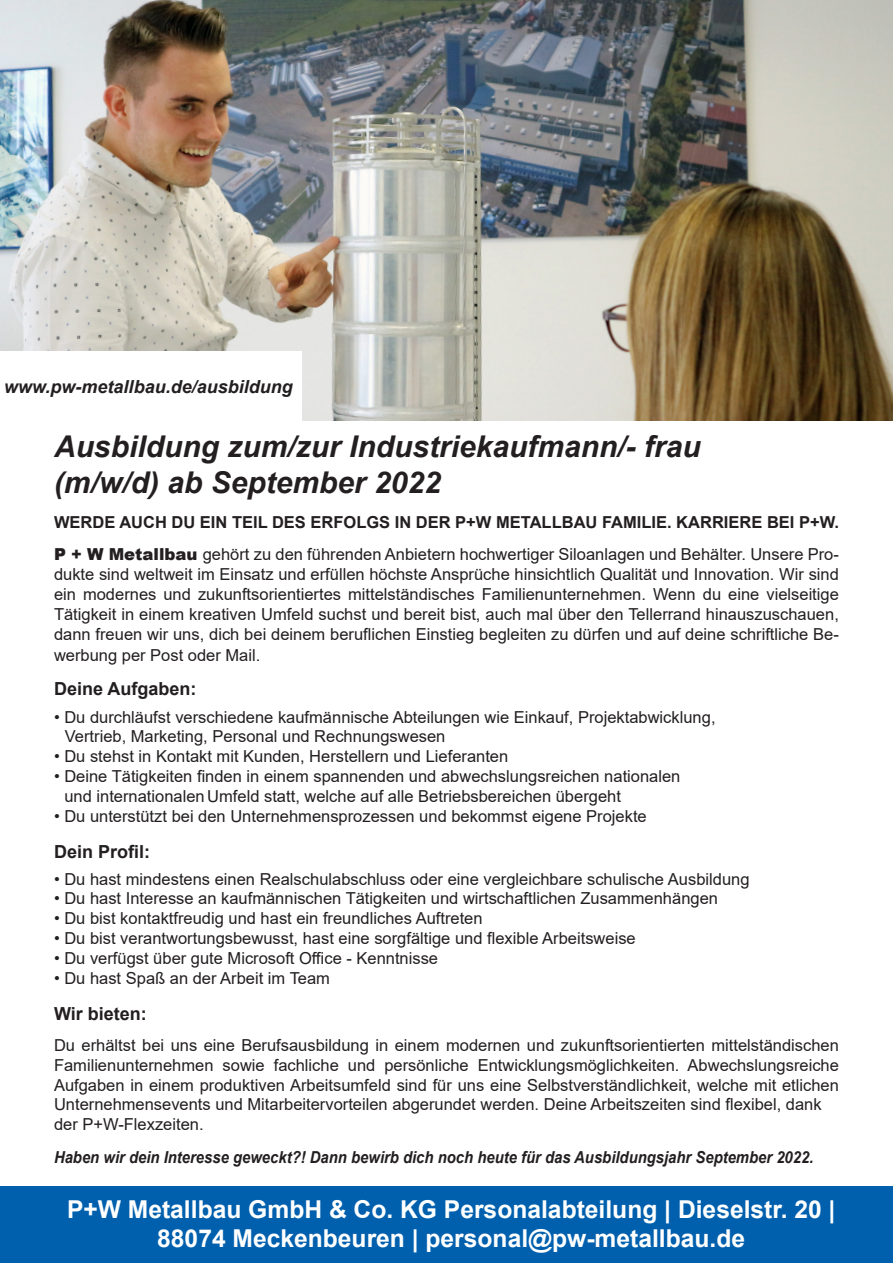
<style>
.page{position:relative;width:893px;height:1263px;background:#fff}
.page>*{position:absolute;margin:0;border:0;box-sizing:border-box;transform-origin:0 0}
.t1{font:italic 700 30px/36px "Arial";color:#231f20}
.t2{font:700 24.6px "Arial";color:#fff}
.t3{font:700 18px "Arial";color:#231f20}
.t4{font:italic 700 18px "Arial";color:#231f20}
.t5{font:16.5px/19.8px "Arial";color:#231f20;text-align:justify}
.t6{font:italic 700 16.5px "Arial";color:#231f20;scale:.9 1}
.t7{font:700 16.5px "Arial";color:#231f20}
.s1{font-weight:900}
</style>
<div class="page">
<img style="left:0;top:0;width:893px;height:421px">
<div style="left:0;top:351px;width:301px;height:71px;background:#fff"></div>
<div style="left:0;top:1187px;width:893px;height:76px;background:#0160ae"></div>
<p class="t4" style="left:4px;top:374px;width:290px">www.pw-metallbau.de/ausbildung</p>
<p class="t1" style="left:54px;top:430px;width:648px">Ausbildung zum/zur Industriekaufmann/- frau (m/w/d) ab September 2022</p>
<p class="t7" style="left:54px;top:510px;width:786px">WERDE AUCH DU EIN TEIL DES ERFOLGS IN DER P+W METALLBAU FAMILIE. KARRIERE BEI P+W.</p>
<p class="t5" style="left:54px;top:545px;width:786px"><span class="s1">P + W Metallbau</span> gehört zu den führenden Anbietern hochwertiger Siloanlagen und Behälter. Unsere Pro&shy;dukte sind weltweit im Einsatz und erfüllen höchste Ansprüche hinsichtlich Qualität und Innovation. Wir sind ein modernes und zukunftsorientiertes mittelständisches Familienunternehmen. Wenn du eine vielseitige Tätigkeit in einem kreativen Umfeld suchst und bereit bist, auch mal über den Tellerrand hinauszuschauen, dann freuen wir uns, dich bei deinem beruflichen Einstieg begleiten zu dürfen und auf deine schriftliche Be-</p>
<p class="t5" style="left:54px;top:645px;width:208px">werbung per Post oder Mail.</p>
<p class="t3" style="left:54px;top:676px;width:144px">Deine Aufgaben:</p>
<p class="t5" style="left:54px;top:707px;width:663px">• Du durchläufst verschiedene kaufmännische Abteilungen wie Einkauf, Projektabwicklung,</p>
<p class="t5" style="left:65px;top:726px;width:382px">Vertrieb, Marketing, Personal und Rechnungswesen</p>
<p class="t5" style="left:54px;top:746px;width:456px">• Du stehst in Kontakt mit Kunden, Herstellern und Lieferanten</p>
<p class="t5" style="left:54px;top:766px;width:628px">• Deine Tätigkeiten finden in einem spannenden und abwechslungsreichen nationalen</p>
<p class="t5" style="left:64px;top:786px;width:558px">und internationalen Umfeld statt, welche auf alle Betriebsbereichen übergeht</p>
<p class="t5" style="left:54px;top:806px;width:594px">• Du unterstützt bei den Unternehmensprozessen und bekommst eigene Projekte</p>
<p class="t3" style="left:54px;top:838px;width:98px">Dein Profil:</p>
<p class="t5" style="left:54px;top:869px;width:697px">• Du hast mindestens einen Realschulabschluss oder eine vergleichbare schulische Ausbildung</p>
<p class="t5" style="left:54px;top:888px;width:665px">• Du hast Interesse an kaufmännischen Tätigkeiten und wirtschaftlichen Zusammenhängen</p>
<p class="t5" style="left:54px;top:908px;width:430px">• Du bist kontaktfreudig und hast ein freundliches Auftreten</p>
<p class="t5" style="left:54px;top:928px;width:583px">• Du bist verantwortungsbewusst, hast eine sorgfältige und flexible Arbeitsweise</p>
<p class="t5" style="left:54px;top:948px;width:386px">• Du verfügst über gute Microsoft Office - Kenntnisse</p>
<p class="t5" style="left:54px;top:968px;width:278px">• Du hast Spaß an der Arbeit im Team</p>
<p class="t3" style="left:54px;top:1000px;width:94px">Wir bieten:</p>
<p class="t5" style="left:54px;top:1035px;width:786px">Du erhältst bei uns eine Berufsausbildung in einem modernen und zukunftsorientierten mittelständischen</p>
<p class="t5" style="left:54px;top:1055px;width:786px">Familienunternehmen sowie fachliche und persönliche Entwicklungsmöglichkeiten. Abwechslungsreiche</p>
<p class="t5" style="left:54px;top:1075px;width:786px">Aufgaben in einem produktiven Arbeitsumfeld sind für uns eine Selbstverständlichkeit, welche mit etlichen</p>
<p class="t5" style="left:54px;top:1095px;width:769px">Unternehmensevents und Mitarbeitervorteilen abgerundet werden. Deine Arbeitszeiten sind flexibel, dank der P+W-Flexzeiten.</p>
<p class="t6" style="left:54px;top:1146px;width:845px">Haben wir dein Interesse geweckt?! Dann bewirb dich noch heute für das Ausbildungsjahr September 2022.</p>
<p class="t2" style="left:67px;top:1192px;width:770px">P+W Metallbau GmbH &amp; Co. KG Personalabteilung | Dieselstr. 20 |</p>
<p class="t2" style="left:157px;top:1221px;width:589px">88074 Meckenbeuren | personal@pw-metallbau.de</p>
</div>
